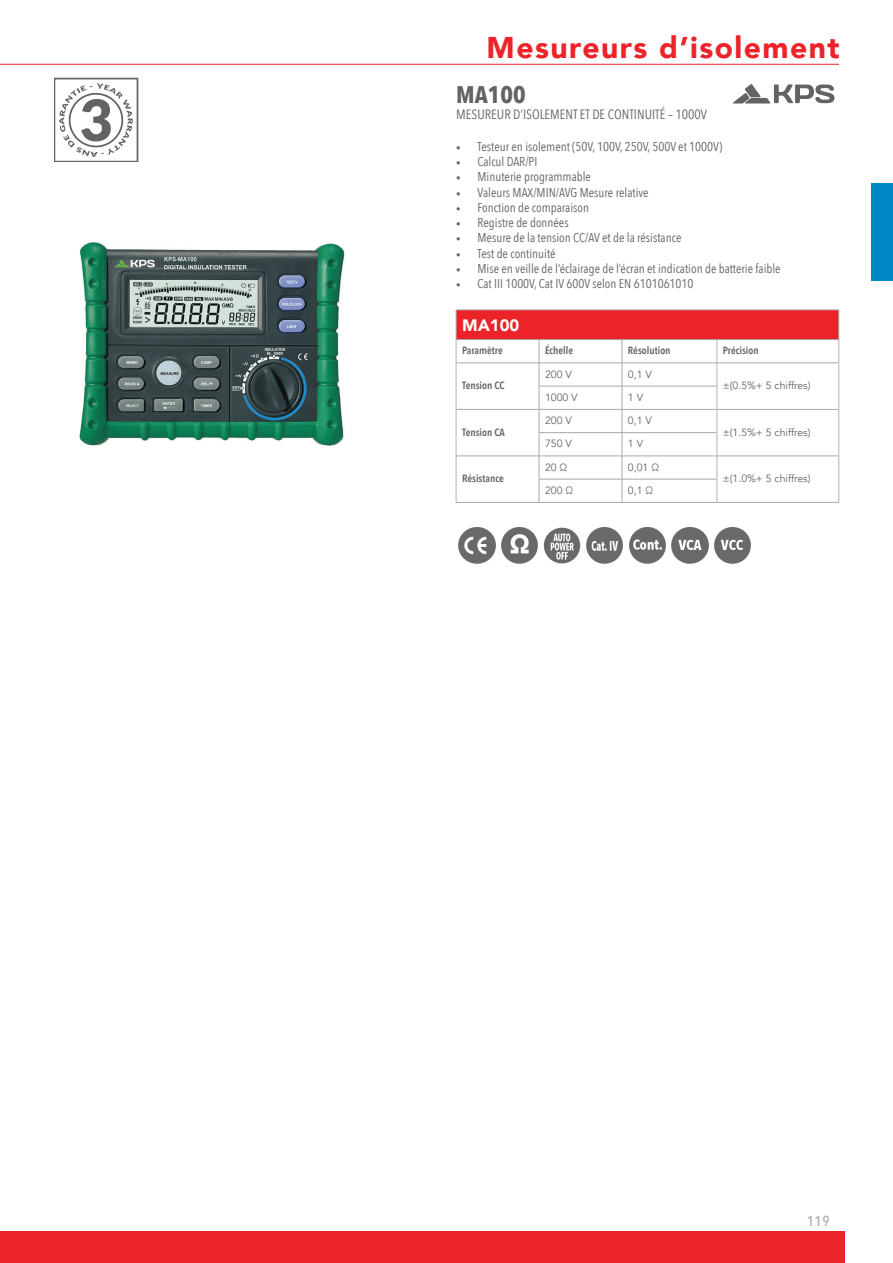
<style>
.page{position:relative;width:893px;height:1263px;background:#fff}
.page>*{position:absolute;margin:0;border:0;box-sizing:border-box;transform-origin:0 0}
.t1{font:900 30px "Avenir";letter-spacing:.05em;color:#ec2329}
.t2{font:700 24px "Avenir Next Condensed";color:#636366}
.t3{font:500 18px "Avenir Next Condensed";color:#b2b3b7}
.t4{font:900 16.5px "Avenir";color:#fff}
.t5{font:13.5px "Avenir Next Condensed";color:#636366}
.t6{font:12.75px "Avenir Next Condensed";color:#636366}
.t7{font:10.5px "Avenir";color:#636366}
.t8{font:600 10.5px "Avenir Next Condensed";color:#636366}
.s1{font-weight:500;font-size:9px}
</style>
<div class="page">
<hr style="left:0;top:64px;width:839px;height:1px;background:#ec2329">
<div style="left:872px;top:183px;width:21px;height:98px;background:#0087c5"></div>
<div style="left:0;top:1231px;width:844px;height:32px;background:#ec2329"></div>
<div style="left:456px;top:310px;width:383px;height:30px;background:#ec2329"></div>
<hr style="left:456px;top:339px;width:83px;height:1px;background:#a8a9ad">
<hr style="left:539px;top:339px;width:83px;height:1px;background:#a8a9ad">
<hr style="left:622px;top:339px;width:95px;height:1px;background:#a8a9ad">
<hr style="left:717px;top:339px;width:122px;height:1px;background:#a8a9ad">
<hr style="left:456px;top:363px;width:83px;height:1px;background:#a8a9ad">
<hr style="left:539px;top:363px;width:83px;height:1px;background:#a8a9ad">
<hr style="left:622px;top:363px;width:95px;height:1px;background:#a8a9ad">
<hr style="left:717px;top:363px;width:122px;height:1px;background:#a8a9ad">
<hr style="left:539px;top:386px;width:83px;height:1px;background:#a8a9ad">
<hr style="left:622px;top:386px;width:95px;height:1px;background:#a8a9ad">
<hr style="left:456px;top:409px;width:83px;height:1px;background:#a8a9ad">
<hr style="left:539px;top:409px;width:83px;height:1px;background:#a8a9ad">
<hr style="left:622px;top:409px;width:95px;height:1px;background:#a8a9ad">
<hr style="left:717px;top:409px;width:122px;height:1px;background:#a8a9ad">
<hr style="left:539px;top:432px;width:83px;height:1px;background:#a8a9ad">
<hr style="left:622px;top:432px;width:95px;height:1px;background:#a8a9ad">
<hr style="left:456px;top:456px;width:83px;height:1px;background:#a8a9ad">
<hr style="left:539px;top:456px;width:83px;height:1px;background:#a8a9ad">
<hr style="left:622px;top:456px;width:95px;height:1px;background:#a8a9ad">
<hr style="left:717px;top:456px;width:122px;height:1px;background:#a8a9ad">
<hr style="left:539px;top:479px;width:83px;height:1px;background:#a8a9ad">
<svg style="left:539px;top:340px;width:1px;height:162px"></svg>
<hr style="left:622px;top:479px;width:95px;height:1px;background:#a8a9ad">
<svg style="left:622px;top:340px;width:1px;height:162px"></svg>
<hr style="left:456px;top:502px;width:83px;height:1px;background:#a8a9ad">
<hr style="left:539px;top:502px;width:83px;height:1px;background:#a8a9ad">
<hr style="left:622px;top:502px;width:95px;height:1px;background:#a8a9ad">
<hr style="left:717px;top:502px;width:122px;height:1px;background:#a8a9ad">
<hr style="left:456px;top:310px;width:83px;height:1px;background:#b2b3b7">
<hr style="left:456px;top:310px;width:1px;height:30px;background:#b2b3b7">
<hr style="left:539px;top:310px;width:83px;height:1px;background:#b2b3b7">
<hr style="left:622px;top:310px;width:95px;height:1px;background:#b2b3b7">
<hr style="left:717px;top:310px;width:122px;height:1px;background:#b2b3b7">
<hr style="left:838px;top:310px;width:1px;height:30px;background:#b2b3b7">
<svg style="left:456px;top:340px;width:1px;height:162px"></svg>
<svg style="left:717px;top:340px;width:1px;height:162px"></svg>
<svg style="left:838px;top:340px;width:1px;height:162px"></svg>
<img style="left:733px;top:84px;width:102px;height:20px">
<img style="left:79px;top:242px;width:266px;height:204px">
<img style="left:459px;top:527px;width:36px;height:36px">
<img style="left:501px;top:527px;width:37px;height:36px">
<img style="left:544px;top:527px;width:36px;height:36px">
<img style="left:586px;top:527px;width:37px;height:36px">
<img style="left:629px;top:527px;width:36px;height:36px">
<img style="left:671px;top:527px;width:37px;height:36px">
<img style="left:714px;top:527px;width:36px;height:36px">
<img style="left:54px;top:78px;width:84px;height:84px">
<h1 class="t1" style="left:486px;top:21px;width:355px">Mesureurs d’isolement</h1>
<h2 class="t2" style="left:456px;top:80px;width:71px">MA100</h2>
<p class="t5" style="left:456px;top:103px;width:252px">MESUREUR D’ISOLEMENT ET DE CONTINUITÉ – 1000V</p>
<p class="t6" style="left:456px;top:135px;width:267px"><span class="s1">•</span> Testeur en isolement (50V, 100V, 250V, 500V et 1000V)</p>
<p class="t6" style="left:456px;top:151px;width:83px"><span class="s1">•</span> Calcul DAR/PI</p>
<p class="t6" style="left:456px;top:166px;width:136px"><span class="s1">•</span> Minuterie programmable</p>
<p class="t6" style="left:456px;top:181px;width:194px"><span class="s1">•</span> Valeurs MAX/MIN/AVG Mesure relative</p>
<p class="t6" style="left:456px;top:196px;width:134px"><span class="s1">•</span> Fonction de comparaison</p>
<p class="t6" style="left:456px;top:212px;width:114px"><span class="s1">•</span> Registre de données</p>
<p class="t6" style="left:456px;top:227px;width:227px"><span class="s1">•</span> Mesure de la tension CC/AV et de la résistance</p>
<p class="t6" style="left:456px;top:242px;width:101px"><span class="s1">•</span> Test de continuité</p>
<p class="t6" style="left:456px;top:258px;width:326px"><span class="s1">•</span> Mise en veille de l’éclairage de l’écran et indication de batterie faible</p>
<p class="t6" style="left:456px;top:273px;width:239px"><span class="s1">•</span> Cat III 1000V, Cat IV 600V selon EN 6101061010</p>
<p class="t4" style="left:462px;top:311px;width:59px">MA100</p>
<p class="t8" style="left:462px;top:342px;width:42px">Paramètre</p>
<p class="t8" style="left:545px;top:342px;width:30px">Échelle</p>
<p class="t8" style="left:628px;top:342px;width:44px">Résolution</p>
<p class="t8" style="left:723px;top:342px;width:37px">Précision</p>
<p class="t8" style="left:462px;top:376px;width:44px">Tension CC</p>
<p class="t7" style="left:545px;top:368px;width:28px">200 V</p>
<p class="t7" style="left:628px;top:368px;width:25px">0,1 V</p>
<p class="t7" style="left:723px;top:379px;width:89px">±(0.5%+ 5 chiffres)</p>
<p class="t8" style="left:462px;top:423px;width:44px">Tension CA</p>
<p class="t8" style="left:462px;top:469px;width:43px">Résistance</p>
<p class="t7" style="left:545px;top:391px;width:34px">1000 V</p>
<p class="t7" style="left:628px;top:391px;width:17px">1 V</p>
<p class="t7" style="left:545px;top:414px;width:28px">200 V</p>
<p class="t7" style="left:628px;top:414px;width:25px">0,1 V</p>
<p class="t7" style="left:545px;top:437px;width:28px">750 V</p>
<p class="t7" style="left:628px;top:437px;width:17px">1 V</p>
<p class="t7" style="left:545px;top:461px;width:24px">20 Ω</p>
<p class="t7" style="left:628px;top:461px;width:33px">0,01 Ω</p>
<p class="t7" style="left:545px;top:484px;width:30px">200 Ω</p>
<p class="t7" style="left:628px;top:484px;width:27px">0,1 Ω</p>
<p class="t7" style="left:723px;top:426px;width:89px">±(1.5%+ 5 chiffres)</p>
<p class="t7" style="left:723px;top:472px;width:89px">±(1.0%+ 5 chiffres)</p>
<h3 class="t3" style="left:806px;top:1209px;width:25px">119</h3>
</div>
